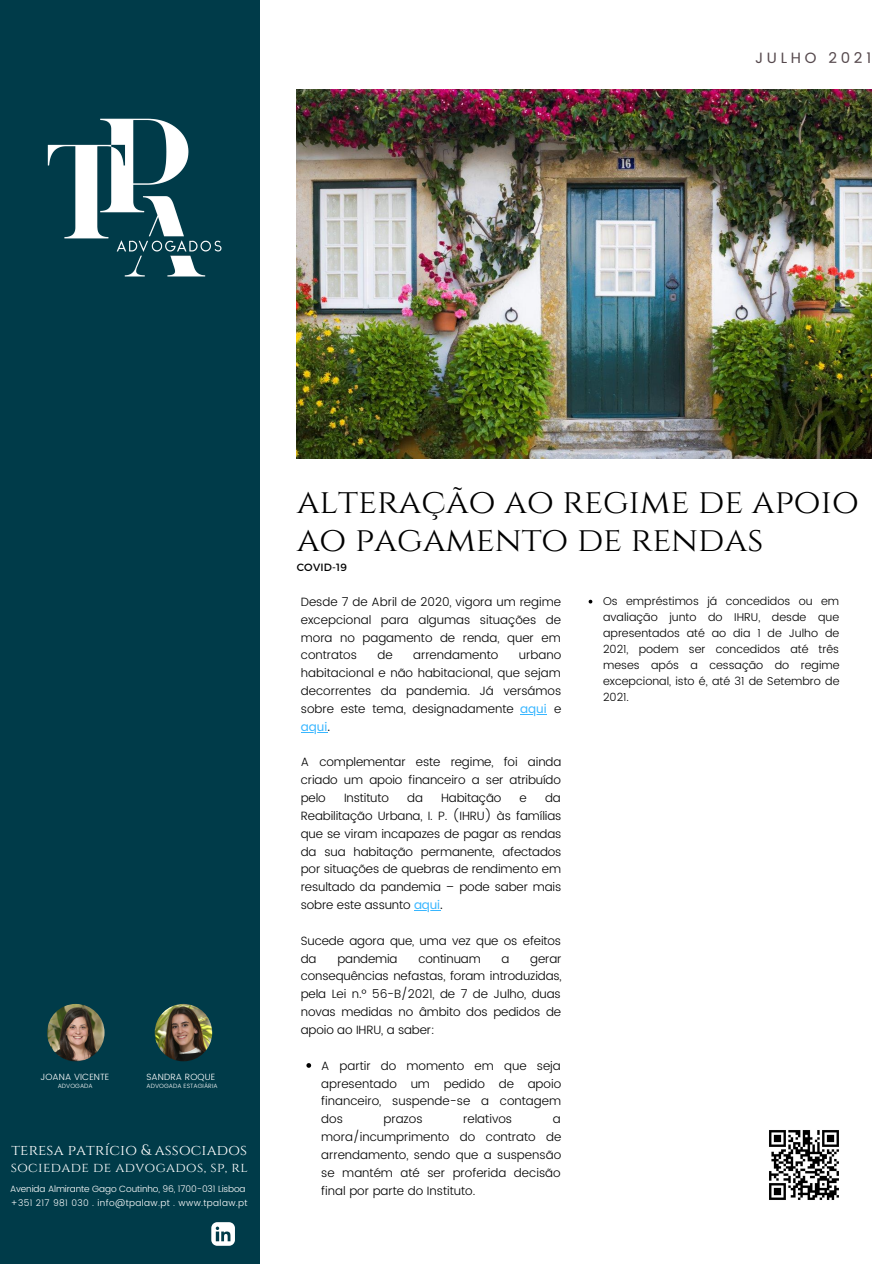
<style>
.page{position:relative;width:894px;height:1264px;background:#fff}
.page>*{position:absolute;margin:0;border:0;box-sizing:border-box;transform-origin:0 0}
.t1{font:34.5px/37.2px "Cinzel";color:#000}
.t2{font:15px "Cinzel";letter-spacing:.01em;color:#fff}
.t3{font:14.85px "Poppins";letter-spacing:.25em;color:#56494d}
.t4{font:13.5px "Cinzel";letter-spacing:.03em;color:#fff}
.t5{font:300 12px/17.9px "Poppins";color:#000;text-align:justify}
.t6{font:300 11.25px/15.9px "Poppins";color:#000;text-align:justify}
.t7{font:10.5px "Montserrat";letter-spacing:.02em;color:#000}
.t8{font:300 9px "Poppins";letter-spacing:-.01em;color:#fff}
.t9{font:300 9px "Poppins";letter-spacing:.04em;color:#fff}
.t10{font:300 9px "Poppins";letter-spacing:.01em;color:#fff}
.t11{font:300 6.15px "Poppins";letter-spacing:.01em;color:#fff}
.s1{font-weight:400;color:#38b6ff}
.s2{font-weight:400}
</style>
<div class="page">
<img style="left:297px;top:89px;width:574px;height:370px">
<div style="left:0;top:0;width:259px;height:1263px;background:#003b49"></div>
<img style="left:47px;top:118px;width:175px;height:159px">
<svg style="left:588px;top:599px;width:4px;height:4px"></svg>
<svg style="left:306px;top:1063px;width:5px;height:4px"></svg>
<svg style="left:520px;top:714px;width:26px;height:1px"></svg>
<svg style="left:414px;top:910px;width:26px;height:1px"></svg>
<svg style="left:211px;top:1222px;width:24px;height:23px"></svg>
<img style="left:769px;top:1130px;width:70px;height:70px">
<img style="left:47px;top:1003px;width:57px;height:58px;border-radius:50%">
<img style="left:155px;top:1003px;width:57px;height:58px;border-radius:50%">
<p class="t3" style="left:754px;top:49px;width:118px">JULHO 2021</p>
<p class="t10" style="left:40px;top:1071px;width:70px">JOANA VICENTE</p>
<p class="t11" style="left:58px;top:1081px;width:37px">ADVOGADA</p>
<p class="t10" style="left:146px;top:1071px;width:70px">SANDRA ROQUE</p>
<p class="t11" style="left:147px;top:1081px;width:72px">ADVOGADA ESTAGIÁRIA</p>
<p class="t2" style="left:11px;top:1140px;width:237px">TERESA PATRÍCIO &amp; ASSOCIADOS</p>
<p class="t4" style="left:11px;top:1158px;width:238px">SOCIEDADE DE ADVOGADOS, SP, RL</p>
<p class="t8" style="left:10px;top:1183px;width:237px">Avenida Almirante Gago Coutinho, 96, 1700-031 Lisboa</p>
<p class="t9" style="left:11px;top:1197px;width:238px">+351 217 981 030 . info@tpalaw.pt . www.tpalaw.pt</p>
<p class="t1" style="left:297px;top:484px;width:563px">ALTERAÇÃO AO REGIME DE APOIO<br>AO PAGAMENTO DE RENDAS</p>
<p class="t7" style="left:297px;top:560px;width:52px">COVID-19</p>
<p class="t5" style="left:301px;top:593px;width:262px">Desde 7 de Abril de 2020, vigora um regime excepcional para algumas situações de mora no pagamento de renda, quer em contratos</p>
<p class="t5" style="left:301px;top:646px;width:262px;text-indent:218px">urbano habitacional e não habitacional, que sejam decorrentes da pandemia. Já versámos sobre este tema, designadamente <span class="s1">aqui</span> e <span class="s1">aqui</span><span class="s2">.</span></p>
<p class="t5" style="left:301px;top:753px;width:262px">A complementar este regime, foi ainda criado um apoio financeiro a ser atribuído pelo</p>
<p class="t5" style="left:377px;top:646px;width:17px">de</p>
<p class="t5" style="left:413px;top:646px;width:87px">arrendamento</p>
<p class="t5" style="left:344px;top:789px;width:46px">Instituto</p>
<p class="t5" style="left:407px;top:789px;width:17px">da</p>
<p class="t5" style="left:441px;top:789px;width:62px">Habitação</p>
<p class="t5" style="left:519px;top:789px;width:9px">e</p>
<p class="t5" style="left:301px;top:789px;width:262px;text-indent:244px">da Reabilitação Urbana, I. P. (IHRU) às famílias que se viram incapazes de pagar as rendas da sua habitação permanente, afectados por situações de quebras de rendimento em resultado da pandemia – pode saber mais sobre este assunto <span class="s1">aqui</span><span class="s2">.</span></p>
<p class="t5" style="left:301px;top:931px;width:262px">Sucede agora que, uma vez que os efeitos da</p>
<p class="t5" style="left:337px;top:949px;width:62px">pandemia</p>
<p class="t5" style="left:418px;top:949px;width:64px">continuam</p>
<p class="t5" style="left:501px;top:949px;width:9px">a</p>
<p class="t5" style="left:301px;top:949px;width:262px;text-indent:229px">gerar consequências nefastas, foram introduzidas, pela Lei n.º 56-B/2021, de 7 de Julho, duas novas medidas no âmbito dos pedidos de apoio ao IHRU, a saber:</p>
<p class="t5" style="left:321px;top:1056px;width:241px">A partir do momento em que seja apresentado um pedido de apoio financeiro, suspende-se a contagem dos</p>
<p class="t5" style="left:383px;top:1110px;width:41px">prazos</p>
<p class="t5" style="left:463px;top:1110px;width:50px">relativos</p>
<p class="t5" style="left:321px;top:1110px;width:242px;text-indent:231px">a mora/incumprimento do contrato de arrendamento, sendo que a suspensão se mantém até ser proferida decisão final por parte do Instituto.</p>
<p class="t6" style="left:603px;top:593px;width:238px">Os empréstimos já concedidos ou em avaliação junto do IHRU, desde que apresentados até ao dia 1 de Julho de 2021, podem ser concedidos até três meses após a cessação do regime excepcional, isto é, até 31 de Setembro de 2021.</p>
</div>
